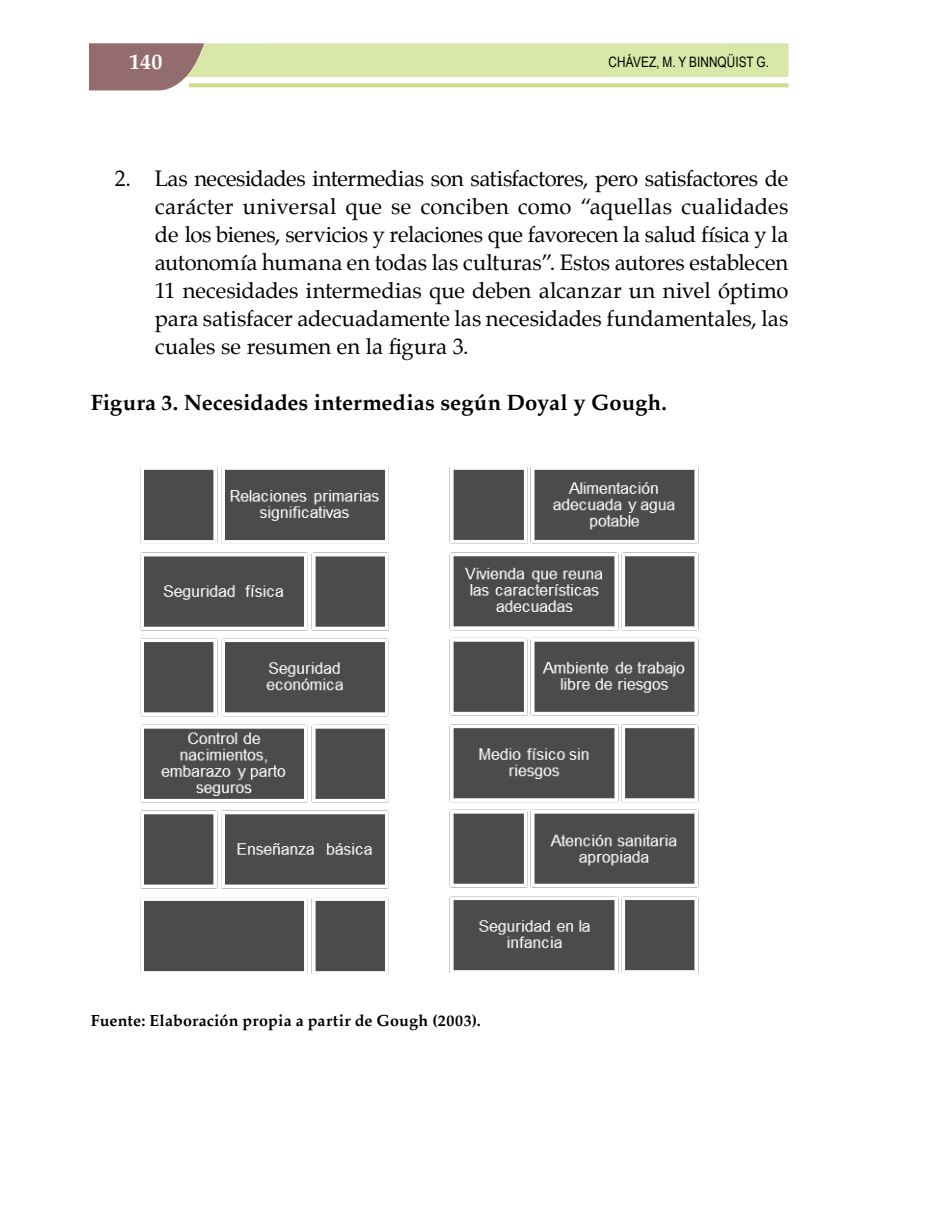
<style>
.page{position:relative;width:936px;height:1219px;background:#fff}
.page>*{position:absolute;margin:0;border:0;box-sizing:border-box;transform-origin:0 0}
.t1{font:22px/28px "Palatino";color:#000;text-align:justify}
.t2{font:700 22px "Palatino";letter-spacing:.005em;color:#000}
.t3{font:700 22px "Palatino";color:#fff}
.t4{font:700 16px "Palatino";letter-spacing:.015em;color:#000}
.t5{font:14.4px "Arial Narrow";letter-spacing:.005em;color:#000}
</style>
<div class="page">
<svg style="left:89px;top:43px;width:699px;height:47px"></svg>
<svg style="left:189px;top:83px;width:599px;height:4px;background:#cee090"></svg>
<img style="left:449px;top:466px;width:250px;height:508px">
<img style="left:140px;top:467px;width:249px;height:507px">
<p class="t3" style="left:129px;top:43px;width:34px">140</p>
<p class="t5" style="left:608px;top:52px;width:162px">CHÁVEZ, M. Y BINNQÜIST G.</p>
<p class="t1" style="left:155px;top:164px;width:635px;text-indent:-40px">2. Las necesidades intermedias son satisfactores, pero satisfactores de carácter universal que se conciben como “aquellas cualidades de los bienes, servicios y relaciones que favorecen la salud física y la autonomía humana en todas las culturas”. Estos autores establecen 11 necesidades intermedias que deben alcanzar un nivel óptimo para satisfacer adecuadamente las necesidades fundamentales, las cuales se resumen en la figura 3.</p>
<p class="t2" style="left:91px;top:384px;width:577px">Figura 3. Necesidades intermedias según Doyal y Gough.</p>
<p class="t4" style="left:91px;top:1007px;width:391px">Fuente: Elaboración propia a partir de Gough (2003).</p>
</div>
